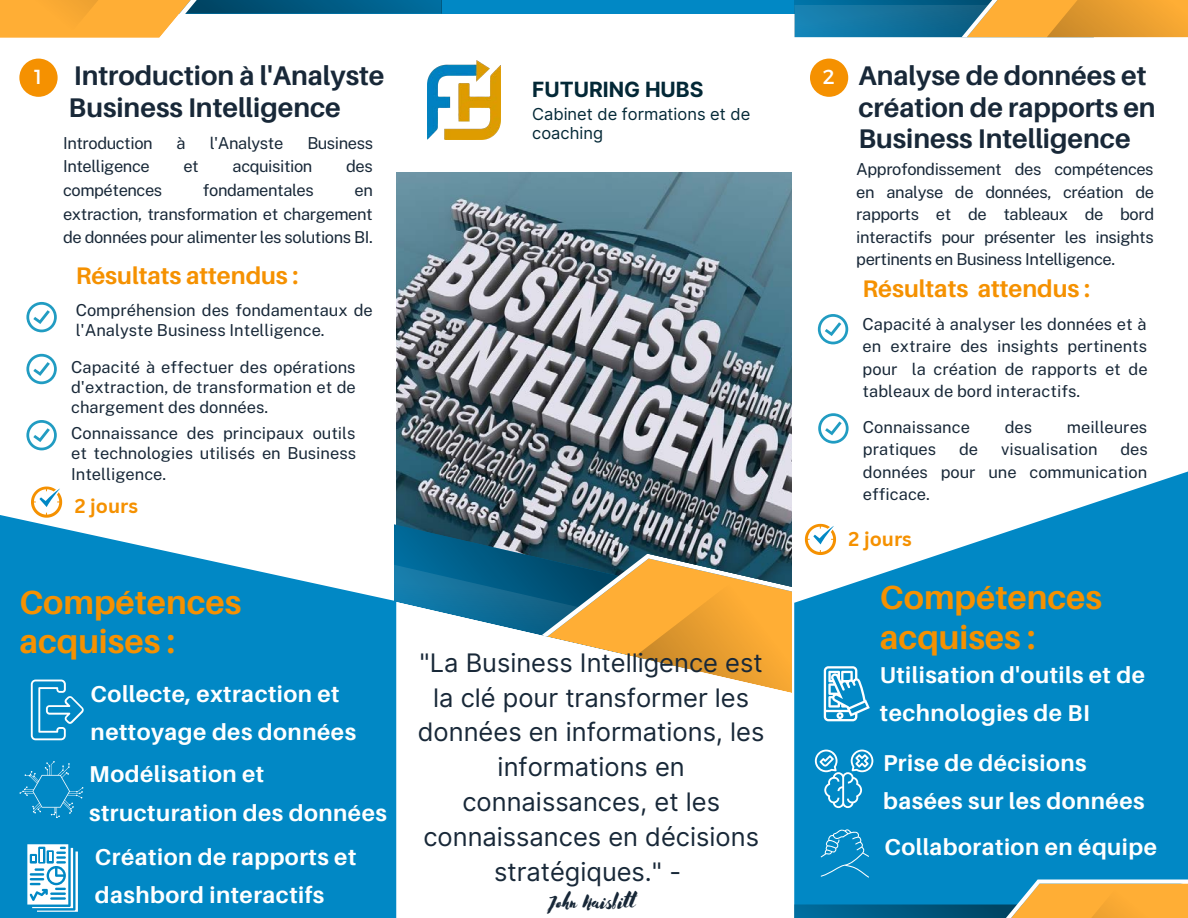
<style>
.page{position:relative;width:1188px;height:918px;background:#fff}
.page>*{position:absolute;margin:0;border:0;box-sizing:border-box;transform-origin:0 0}
.t1{font:700 33.3px/39.3px "Aileron";color:#f59101}
.t2{font:700 27px/31.5px "Aileron";color:#182838}
.t3{font:25.5px/34.8px "Inter";color:#182838;text-align:center}
.t4{font:700 24px "Aileron";color:#f59101}
.t5{font:700 22.95px/38.2px "Aileron";letter-spacing:.02em;color:#fff}
.t6{font:22.5px "Advetime";color:#182838}
.t7{font:700 21px "Inter";color:#032836}
.t8{font:20.25px "Montserrat";color:#fff}
.t9{font:700 19.5px "Canva Sans";color:#f59101}
.t10{font:16.5px/22.5px "Public Sans";color:#182838;text-align:justify}
.t11{font:16.5px "Public Sans";letter-spacing:-.025em;color:#182838}
.t12{font:16.5px/19.2px "Inter";color:#032836}
</style>
<div class="page">
<img style="left:396px;top:172px;width:396px;height:352px">
<svg style="left:396px;top:520px;width:307px;height:4px"></svg>
<svg style="left:0;top:515px;width:396px;height:403px;background:#1a93ca"></svg>
<svg style="left:26px;top:302px;width:31px;height:30px"></svg>
<svg style="left:26px;top:354px;width:31px;height:30px"></svg>
<div style="left:161px;top:0;width:1027px;height:14px;background:#0188c5"></div>
<svg style="left:0;top:0;width:442px;height:38px"></svg>
<svg style="left:19px;top:59px;width:39px;height:38px"></svg>
<svg style="left:794px;top:471px;width:394px;height:447px;fill:#0188c5"></svg>
<svg style="left:810px;top:59px;width:38px;height:38px"></svg>
<svg style="left:818px;top:314px;width:30px;height:30px"></svg>
<svg style="left:795px;top:0;width:393px;height:37px;background:#878c65"></svg>
<svg style="left:26px;top:420px;width:31px;height:30px"></svg>
<svg style="left:818px;top:413px;width:31px;height:31px"></svg>
<svg style="left:359px;top:524px;width:511px;height:197px"></svg>
<svg style="left:31px;top:680px;width:53px;height:60px;background:#339fd0"></svg>
<svg style="left:19px;top:761px;width:64px;height:57px;background:#1490c9"></svg>
<svg style="left:27px;top:844px;width:51px;height:68px"></svg>
<svg style="left:815px;top:750px;width:58px;height:58px;background:#38a1d1"></svg>
<svg style="left:795px;top:829px;width:393px;height:89px;background:#308da9"></svg>
<svg style="left:31px;top:486px;width:31px;height:32px"></svg>
<img style="left:428px;top:60px;width:73px;height:79px">
<p class="t8" style="left:34px;top:64px;width:9px">1</p>
<p class="t2" style="left:69px;top:59px;width:317px">Introduction à l'Analyste<br>Business Intelligence</p>
<p class="t11" style="left:63px;top:133px;width:91px">Introduction</p>
<p class="t10" style="left:177px;top:132px;width:11px">à</p>
<p class="t11" style="left:210px;top:133px;width:75px">l'Analyste</p>
<p class="t11" style="left:307px;top:133px;width:67px">Business</p>
<p class="t11" style="left:63px;top:157px;width:88px">Intelligence</p>
<p class="t10" style="left:183px;top:155px;width:17px">et</p>
<p class="t11" style="left:233px;top:157px;width:81px">acquisition</p>
<p class="t10" style="left:346px;top:155px;width:28px">des</p>
<p class="t11" style="left:63px;top:180px;width:101px">compétences</p>
<p class="t11" style="left:203px;top:180px;width:112px">fondamentales</p>
<p class="t10" style="left:63px;top:178px;width:311px;line-height:23.7px;text-indent:291px">en extraction, transformation et chargement de données pour alimenter les solutions BI.</p>
<p class="t4" style="left:76px;top:261px;width:224px">Résultats attendus :</p>
<p class="t10" style="left:76px;top:300px;width:299px;line-height:20.2px">Compréhension des fondamentaux de l'Analyste Business Intelligence.</p>
<p class="t10" style="left:71px;top:357px;width:286px;line-height:20.2px">Capacité à effectuer des opérations d'extraction, de transformation et de chargement des données.</p>
<p class="t10" style="left:71px;top:423px;width:287px;line-height:20.2px">Connaissance des principaux outils et technologies utilisés en Business Intelligence.</p>
<p class="t9" style="left:75px;top:492px;width:65px">2 jours</p>
<p class="t1" style="left:19px;top:582px;width:224px">Compétences acquises :</p>
<p class="t5" style="left:91px;top:674px;width:250px">Collecte, extraction et</p>
<p class="t5" style="left:91px;top:712px;width:267px">nettoyage des données</p>
<p class="t5" style="left:89px;top:755px;width:299px">Modélisation et structuration des données</p>
<p class="t5" style="left:95px;top:837px;width:263px">Création de rapports et</p>
<p class="t5" style="left:95px;top:876px;width:231px">dashbord interactifs</p>
<p class="t7" style="left:532px;top:76px;width:173px">FUTURING HUBS</p>
<p class="t12" style="left:532px;top:105px;width:220px">Cabinet de formations et de coaching</p>
<p class="t3" style="left:418px;top:645px;width:348px">"La Business Intelligence est la clé pour transformer les données en informations, les informations en connaissances, et les connaissances en décisions stratégiques." -</p>
<p class="t6" style="left:548px;top:886px;width:88px">John Naisbitt</p>
<p class="t8" style="left:823px;top:64px;width:13px">2</p>
<p class="t2" style="left:858px;top:59px;width:299px">Analyse de données et création de rapports en<br>Business Intelligence</p>
<p class="t10" style="left:856px;top:158px;width:299px">Approfondissement des compétences en analyse de données, création de rapports et de tableaux de bord interactifs pour présenter les insights pertinents en Business Intelligence.</p>
<p class="t4" style="left:863px;top:274px;width:229px">Résultats attendus :</p>
<p class="t10" style="left:863px;top:312px;width:287px">Capacité à analyser les données et à en extraire des insights pertinents pour la création de rapports et de tableaux de bord interactifs.</p>
<p class="t10" style="left:863px;top:415px;width:109px">Connaissance</p>
<p class="t10" style="left:1005px;top:415px;width:29px">des</p>
<p class="t10" style="left:1067px;top:415px;width:82px">meilleures</p>
<p class="t10" style="left:863px;top:438px;width:75px">pratiques</p>
<p class="t10" style="left:959px;top:438px;width:21px">de</p>
<p class="t10" style="left:1001px;top:438px;width:98px">visualisation</p>
<p class="t10" style="left:863px;top:438px;width:287px;text-indent:258px">des données pour une communication efficace.</p>
<p class="t9" style="left:849px;top:525px;width:65px">2 jours</p>
<p class="t1" style="left:880px;top:577px;width:224px">Compétences acquises :</p>
<p class="t5" style="left:880px;top:655px;width:267px">Utilisation d'outils et de technologies de BI</p>
<p class="t5" style="left:883px;top:743px;width:263px">Prise de décisions basées sur les données</p>
<p class="t5" style="left:884px;top:828px;width:274px">Collaboration en équipe</p>
</div>
